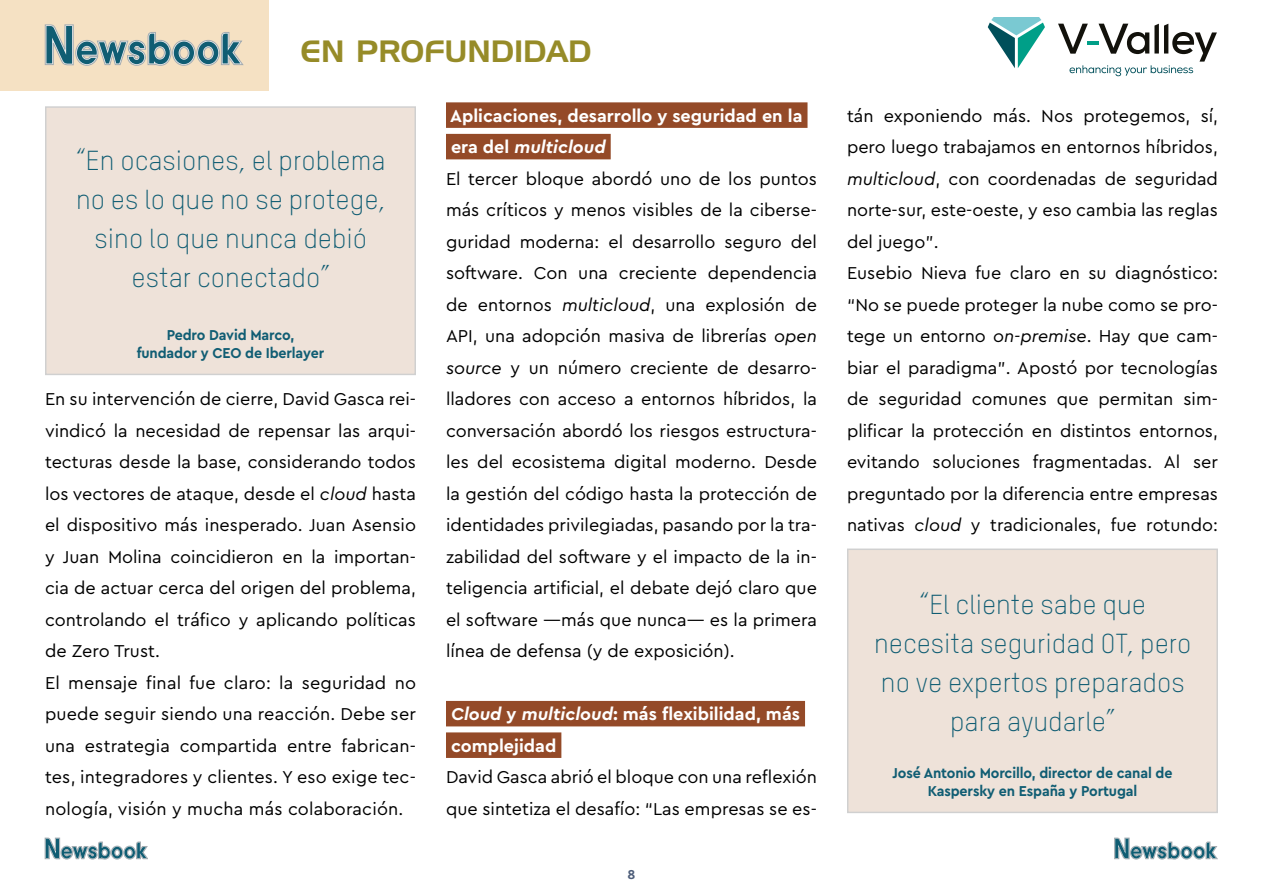
<style>
.page{position:relative;width:1263px;height:893px;background:#fff}
.page>*{position:absolute;margin:0;border:0;box-sizing:border-box;transform-origin:0 0}
.t1{font:30px "Handel Gothic";color:#968b28}
.t2{font:300 27px/39px "TSTARPRO";color:#105d73;text-align:center}
.t3{font:18px/31.5px "Cera Pro";color:#000}
.t4{font:700 18px/31.5px "Cera Pro";color:#fff}
.t5{font:700 15px/18px "Cera Pro";letter-spacing:-.01em;color:#105d73;text-align:center;scale:.95 1}
.t6{font:700 13.5px "Cera Pro";color:#4d5d79}
.s1{font-style:italic}
.s2{font-weight:700;color:#fff}
.s3{font-weight:700;font-style:italic;color:#fff}
</style>
<div class="page">
<div style="left:0;top:0;width:268px;height:90px;background:#f5e1c3"></div>
<svg style="left:45px;top:25px;width:198px;height:41px"></svg>
<svg style="left:45px;top:838px;width:103px;height:21px"></svg>
<svg style="left:1114px;top:838px;width:103px;height:21px"></svg>
<svg style="left:1058px;top:24px;width:159px;height:52px"></svg>
<svg style="left:988px;top:17px;width:57px;height:51px"></svg>
<div style="left:446px;top:102px;width:361px;height:26px;background:#944a28"></div>
<div style="left:446px;top:134px;width:165px;height:25px;background:#944a28"></div>
<div style="left:446px;top:701px;width:359px;height:25px;background:#944a28"></div>
<div style="left:446px;top:732px;width:115px;height:26px;background:#944a28"></div>
<div style="left:45px;top:106px;width:371px;height:269px;background:#eee2d9;border:1px solid #d0d0d0"></div>
<div style="left:847px;top:549px;width:371px;height:264px;background:#eee2d9;border:1px solid #d0d0d0"></div>
<h1 class="t1" style="left:301px;top:37px;width:292px">EN PROFUNDIDAD</h1>
<h2 class="t2" style="left:76px;top:141px;width:311px">“En ocasiones, el problema no es lo que no se protege, sino lo que nunca debió estar conectado”</h2>
<p class="t5" style="left:137px;top:326px;width:199px">Pedro David Marco, fundador y CEO de Iberlayer</p>
<p class="t3" style="left:45px;top:382px;width:372px">En su intervención de cierre, David Gasca rei&shy;vindicó la necesidad de repensar las arqui&shy;tecturas desde la base, considerando todos los vectores de ataque, desde el <span class="s1">cloud</span> hasta el dispositivo más inesperado. Juan Asensio y Juan Molina coincidieron en la importan&shy;cia de actuar cerca del origen del problema, controlando el tráfico y aplicando políticas de Zero Trust.<br>El mensaje final fue claro: la seguridad no puede seguir siendo una reacción. Debe ser una estrategia compartida entre fabrican&shy;tes, integradores y clientes. Y eso exige tec&shy;nología, visión y mucha más colaboración.</p>
<p class="t3" style="left:446px;top:99px;width:372px"><span class="s2">Aplicaciones, desarrollo y seguridad en la era del</span> <span class="s3">multicloud<br></span>El tercer bloque abordó uno de los puntos más críticos y menos visibles de la ciberse&shy;guridad moderna: el desarrollo seguro del software. Con una creciente dependencia de entornos <span class="s1">multicloud</span>, una explosión de API, una adopción masiva de librerías <span class="s1">open source</span> y un número creciente de desarro&shy;lladores con acceso a entornos híbridos, la conversación abordó los riesgos estructura&shy;les del ecosistema digital moderno. Desde la gestión del código hasta la protección de identidades privilegiadas, pasando por la tra&shy;zabilidad del software y el impacto de la in&shy;teligencia artificial, el debate dejó claro que el software —más que nunca— es la primera línea de defensa (y de exposición).</p>
<p class="t4" style="left:451px;top:697px;width:350px"><span class="s1">Cloud</span> y <span class="s1">multicloud</span>: más flexibilidad, más complejidad</p>
<p class="t3" style="left:446px;top:760px;width:372px">David Gasca abrió el bloque con una reflexión que sintetiza el desafío: “Las empresas se es-</p>
<p class="t6" style="left:627px;top:865px;width:9px">8</p>
<p class="t3" style="left:847px;top:99px;width:372px">tán exponiendo más. Nos protegemos, sí, pero luego trabajamos en entornos híbridos, <span class="s1">multicloud</span>, con coordenadas de seguridad norte-sur, este-oeste, y eso cambia las reglas del juego”.<br>Eusebio Nieva fue claro en su diagnóstico: “No se puede proteger la nube como se pro&shy;tege un entorno <span class="s1">on-premise</span>. Hay que cam&shy;biar el paradigma”. Apostó por tecnologías de seguridad comunes que permitan sim&shy;plificar la protección en distintos entornos, evitando soluciones fragmentadas. Al ser preguntado por la diferencia entre empresas nativas <span class="s1">cloud</span> y tradicionales, fue rotundo:</p>
<h2 class="t2" style="left:874px;top:585px;width:319px">“El cliente sabe que necesita seguridad OT, pero no ve expertos preparados para ayudarle”</h2>
<p class="t5" style="left:892px;top:764px;width:296px">José Antonio Morcillo, director de canal de<br>Kaspersky en España y Portugal</p>
</div>
